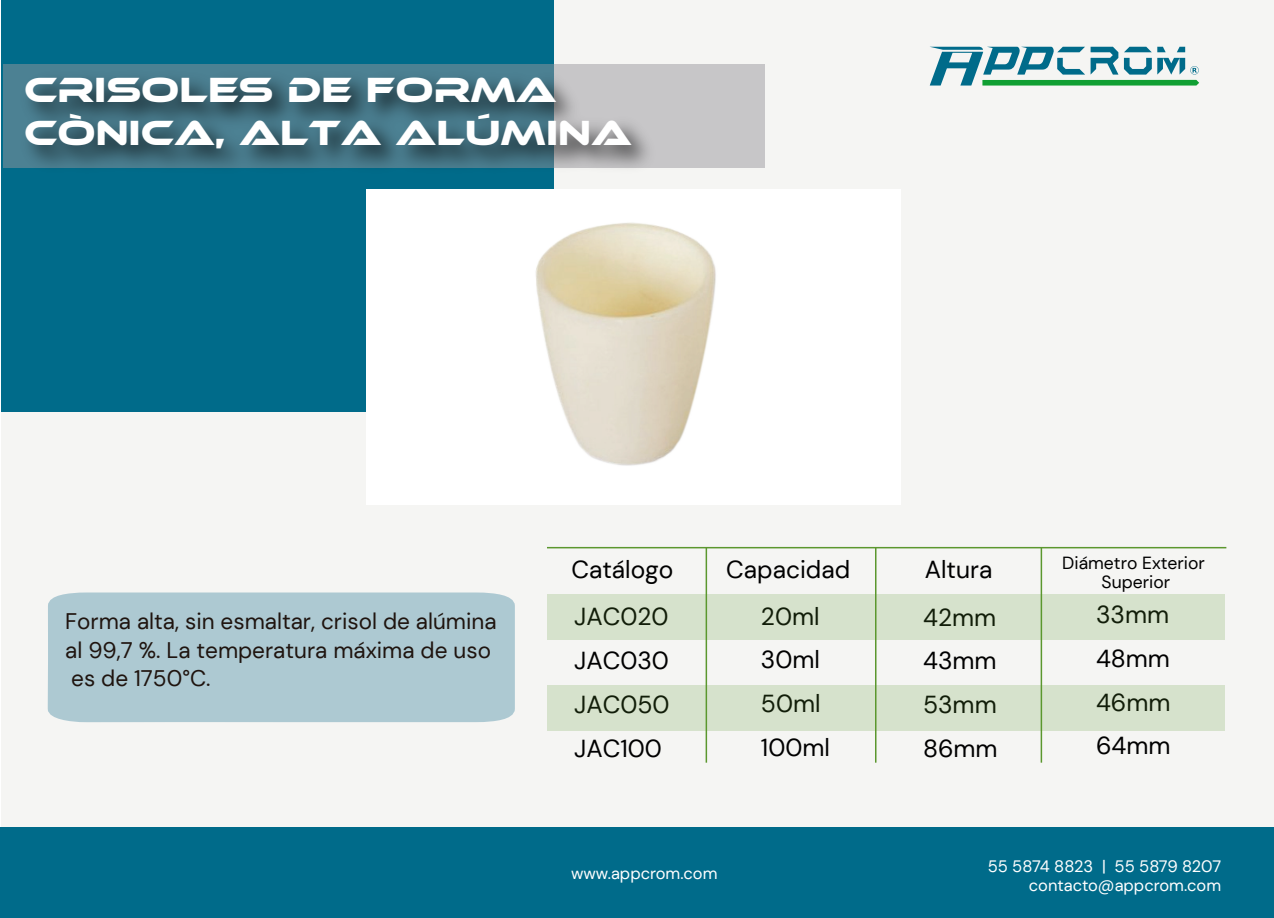
<style>
.page{position:relative;width:1274px;height:918px;background:#fff}
.page>*{position:absolute;margin:0;border:0;box-sizing:border-box;transform-origin:0 0}
.t1{font:36px/43.5px "Ethnocentric Rg";color:#fff}
.t2{font:24.6px/44px "DM Sans";color:#000;text-align:justify}
.t3{font:22.5px/28.5px "DM Sans";color:#1f140f}
.t4{font:17.55px/19.4px "DM Sans";color:#000;text-align:center}
.t5{font:16.5px/19.8px "DM Sans";color:#fff;text-align:right}
</style>
<div class="page">
<div style="left:1px;top:0;width:1272px;height:893px;background:#f5f5f3"></div>
<div style="left:1px;top:1px;width:552px;height:411px;background:#006b8a"></div>
<div style="left:0;top:828px;width:1273px;height:90px;background:#006b8a"></div>
<svg style="left:929px;top:47px;width:269px;height:39px"></svg>
<div style="left:366px;top:190px;width:534px;height:315px;background:#fff"></div>
<svg style="left:4px;top:65px;width:760px;height:103px;background:#bdc0c4"></svg>
<div style="left:48px;top:592px;width:466px;height:130px;background:#adc9d2"></div>
<img style="left:12px;top:60px;width:653px;height:128px">
<hr style="left:547px;top:547px;width:678px;height:1px;background:#5b972e">
<hr style="left:705px;top:548px;width:2px;height:215px;background:#5b972e">
<hr style="left:874px;top:548px;width:2px;height:215px;background:#5b972e">
<hr style="left:1040px;top:548px;width:1px;height:215px;background:#5b972e">
<div style="left:547px;top:594px;width:677px;height:46px;background:#d6e2cc"></div>
<div style="left:547px;top:685px;width:677px;height:46px;background:#d6e2cc"></div>
<img style="left:535px;top:222px;width:181px;height:244px">
<h1 class="t1" style="left:24px;top:68px;width:609px">CRISOLES DE FORMA<br>CÒNICA, ALTA ALÚMINA</h1>
<p class="t3" style="left:65px;top:607px;width:433px">Forma alta, sin esmaltar, crisol de alúmina al 99,7 %. La temperatura máxima de uso es de 1750°C.</p>
<p class="t2" style="left:571px;top:545px;width:103px;line-height:47.4px">Catálogo<br>JAC020</p>
<p class="t2" style="left:574px;top:638px;width:97px">JAC030<br>JAC050<br>JAC100</p>
<p class="t2" style="left:726px;top:546px;width:125px;line-height:46.8px;text-align:center">Capacidad<br>20ml</p>
<p class="t2" style="left:760px;top:638px;width:70px;text-align:left">30ml<br>50ml<br>100ml</p>
<p class="t5" style="left:571px;top:863px;width:148px">www.appcrom.com</p>
<p class="t2" style="left:924px;top:547px;width:69px">Altura</p>
<p class="t2" style="left:922px;top:595px;width:76px">42mm 43mm 53mm 86mm</p>
<p class="t4" style="left:1061px;top:553px;width:144px">Diámetro Exterior<br>Superior</p>
<p class="t2" style="left:1095px;top:592px;width:76px">33mm 48mm 46mm 64mm</p>
<p class="t5" style="left:1029px;top:854px;width:194px">contacto@appcrom.com</p>
<p class="t5" style="left:987px;top:856px;width:235px">55 5874 8823 | 55 5879 8207 contacto@appcrom.com</p>
</div>
